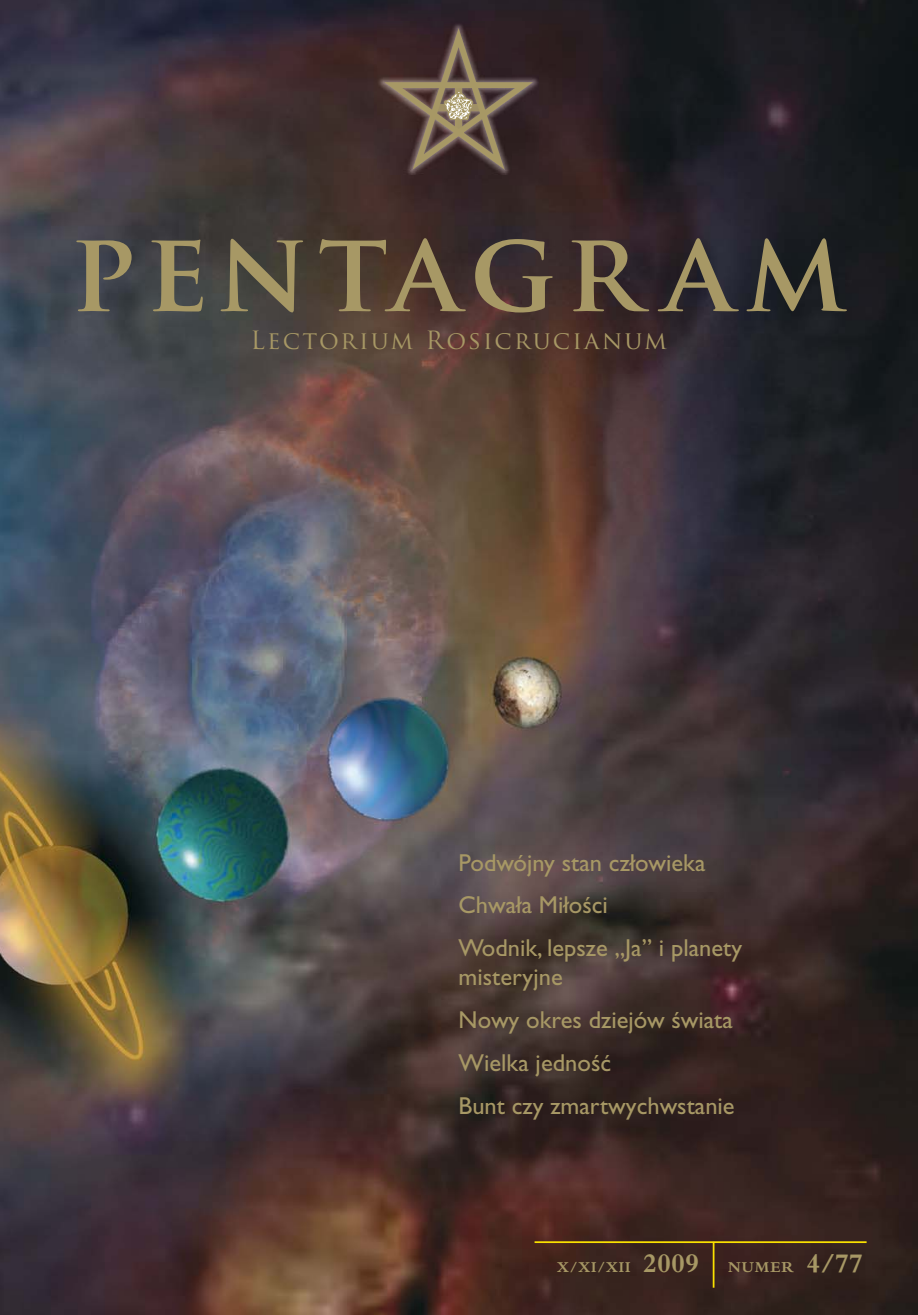
<style>
.page{position:relative;width:918px;height:1315px;background:#fff}
.page>*{position:absolute;margin:0;border:0;box-sizing:border-box;transform-origin:0 0}
.t1{font:700 110.25px "Trajan Pro";letter-spacing:.085em;color:#a79865}
.t2{font:24.5px/42.7px "Gill Sans CE";color:#a79865}
.t3{font:24.5px "Trajan Pro";letter-spacing:.09em;color:#a79865}
.t4{font:700 15.75px "Bembo MT Pro";letter-spacing:.06em;color:#a79865;scale:.93 1}
.s1{font-size:28px}
</style>
<div class="page">
<img style="left:0;top:0;width:918px;height:1314px">
<hr style="left:713px;top:1241px;width:1px;height:46px;background:#fae100">
<img style="left:377px;top:21px;width:161px;height:9px">
<svg style="left:375px;top:30px;width:167px;height:147px;background:#53413a"></svg>
<hr style="left:534px;top:1241px;width:332px;height:2px;background:#fae100">
<h1 class="t1" style="left:70px;top:208px;width:778px">PENTAGR AM</h1>
<p class="t3" style="left:250px;top:326px;width:418px">Lectorium Rosicrucianum</p>
<p class="t2" style="left:458px;top:843px;width:285px">Podwójny stan człowieka<br>Chwała Miłości<br>Wodnik, lepsze „Ja” i planety</p>
<p class="t2" style="left:458px;top:958px;width:278px">misteryjne<br>Nowy okres dziejów świata<br>Wielka jedność<br>Bunt czy zmartwychwstanie</p>
<p class="t4" style="left:557px;top:1261px;width:330px">X/XI/XII <span class="s1">2009</span> NUMER <span class="s1">4/77</span></p>
</div>
